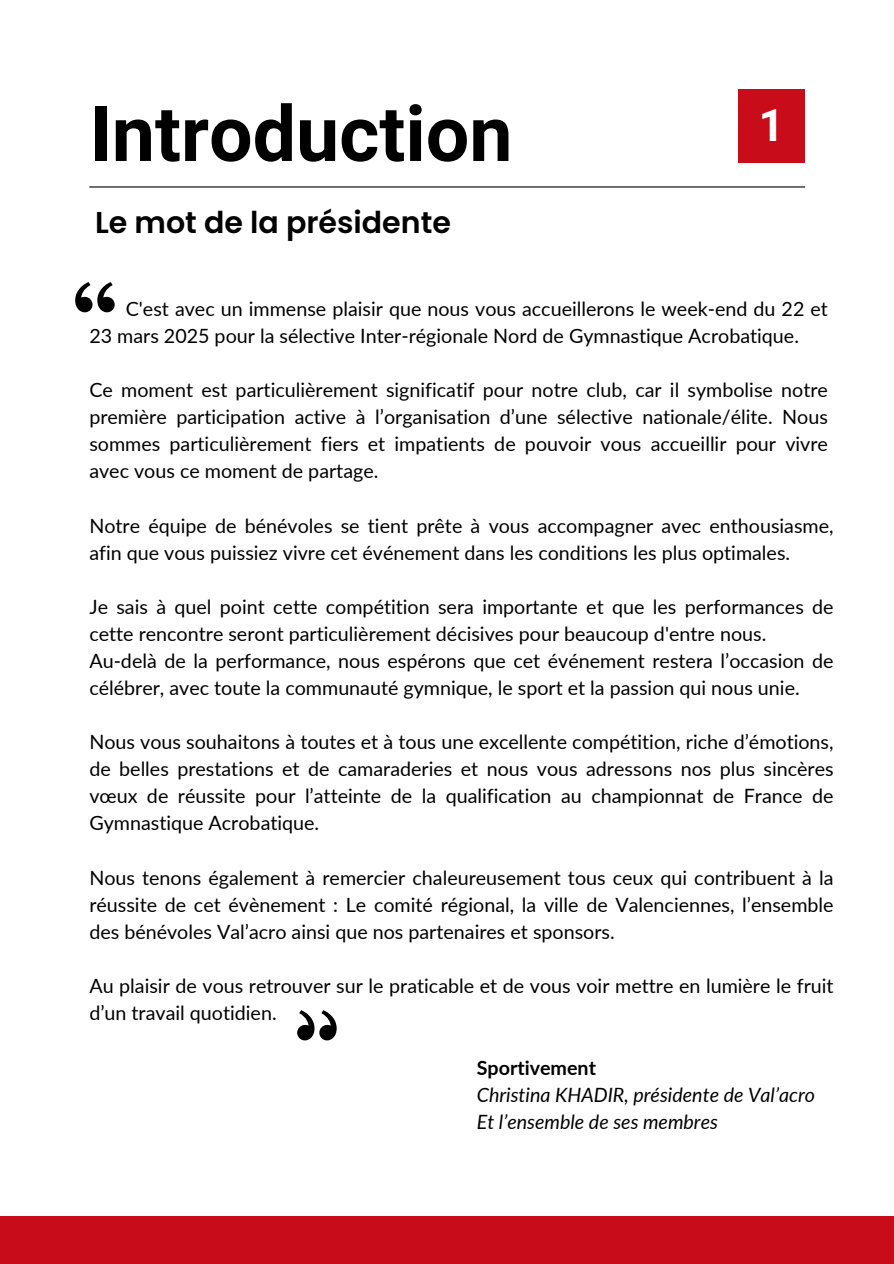
<style>
.page{position:relative;width:894px;height:1264px;background:#fff}
.page>*{position:absolute;margin:0;border:0;box-sizing:border-box;transform-origin:0 0}
.t1{font:700 76.95px "Roboto";color:#000}
.t2{font:700 44.4px "Roboto";color:#fff}
.t3{font:600 30px "Poppins";color:#000}
.t4{font:19.65px/27px "Lato";color:#000}
.t5{font:italic 19.65px "Lato";color:#000}
.t6{font:700 19.65px "Lato";color:#000}
</style>
<div class="page">
<hr style="left:89px;top:186px;width:715px;height:1px;background:#000">
<div style="left:738px;top:89px;width:66px;height:74px;background:#c90c19"></div>
<div style="left:0;top:1216px;width:893px;height:47px;background:#c90c19"></div>
<svg style="left:75px;top:282px;width:40px;height:30px"></svg>
<svg style="left:297px;top:1010px;width:39px;height:30px"></svg>
<p class="t1" style="left:89px;top:90px;width:424px">Introduction</p>
<p class="t3" style="left:95px;top:202px;width:357px">Le mot de la présidente</p>
<h1 class="t2" style="left:758px;top:100px;width:27px">1</h1>
<h2 class="t4" style="left:89px;top:294px;width:739px;text-indent:36px">C'est avec un immense plaisir que nous vous accueillerons le week-end du 22 et<br>23 mars 2025 pour la sélective Inter-régionale Nord de Gymnastique Acrobatique.</h2>
<p class="t4" style="left:89px;top:375px;width:739px;text-align:justify">Ce moment est particulièrement significatif pour notre club, car il symbolise notre première participation active à l’organisation d’une sélective nationale/élite. Nous sommes particulièrement fiers et impatients de pouvoir vous accueillir pour vivre avec vous ce moment de partage.</p>
<p class="t4" style="left:89px;top:512px;width:745px">Notre équipe de bénévoles se tient prête à vous accompagner avec enthousiasme, afin que vous puissiez vivre cet événement dans les conditions les plus optimales.</p>
<p class="t4" style="left:89px;top:593px;width:745px">Je sais à quel point cette compétition sera importante et que les performances de cette rencontre seront particulièrement décisives pour beaucoup d'entre nous.</p>
<p class="t4" style="left:89px;top:647px;width:745px">Au-delà de la performance, nous espérons que cet événement restera l’occasion de célébrer, avec toute la communauté gymnique, le sport et la passion qui nous unie.</p>
<p class="t4" style="left:89px;top:728px;width:745px;text-align:justify">Nous vous souhaitons à toutes et à tous une excellente compétition, riche d’émotions, de belles prestations et de camaraderies et nous vous adressons nos plus sincères vœux de réussite pour l’atteinte de la qualification au championnat de France de Gymnastique Acrobatique.</p>
<p class="t4" style="left:89px;top:863px;width:745px;text-align:justify">Nous tenons également à remercier chaleureusement tous ceux qui contribuent à la réussite de cet évènement : Le comité régional, la ville de Valenciennes, l’ensemble des bénévoles Val’acro ainsi que nos partenaires et sponsors.</p>
<p class="t4" style="left:89px;top:971px;width:745px">Au plaisir de vous retrouver sur le praticable et de vous voir mettre en lumière le fruit d’un travail quotidien.</p>
<p class="t6" style="left:476px;top:1055px;width:121px">Sportivement</p>
<p class="t5" style="left:476px;top:1082px;width:339px">Christina KHADIR, présidente de Val’acro</p>
<p class="t5" style="left:476px;top:1109px;width:243px">Et l’ensemble de ses membres</p>
</div>
